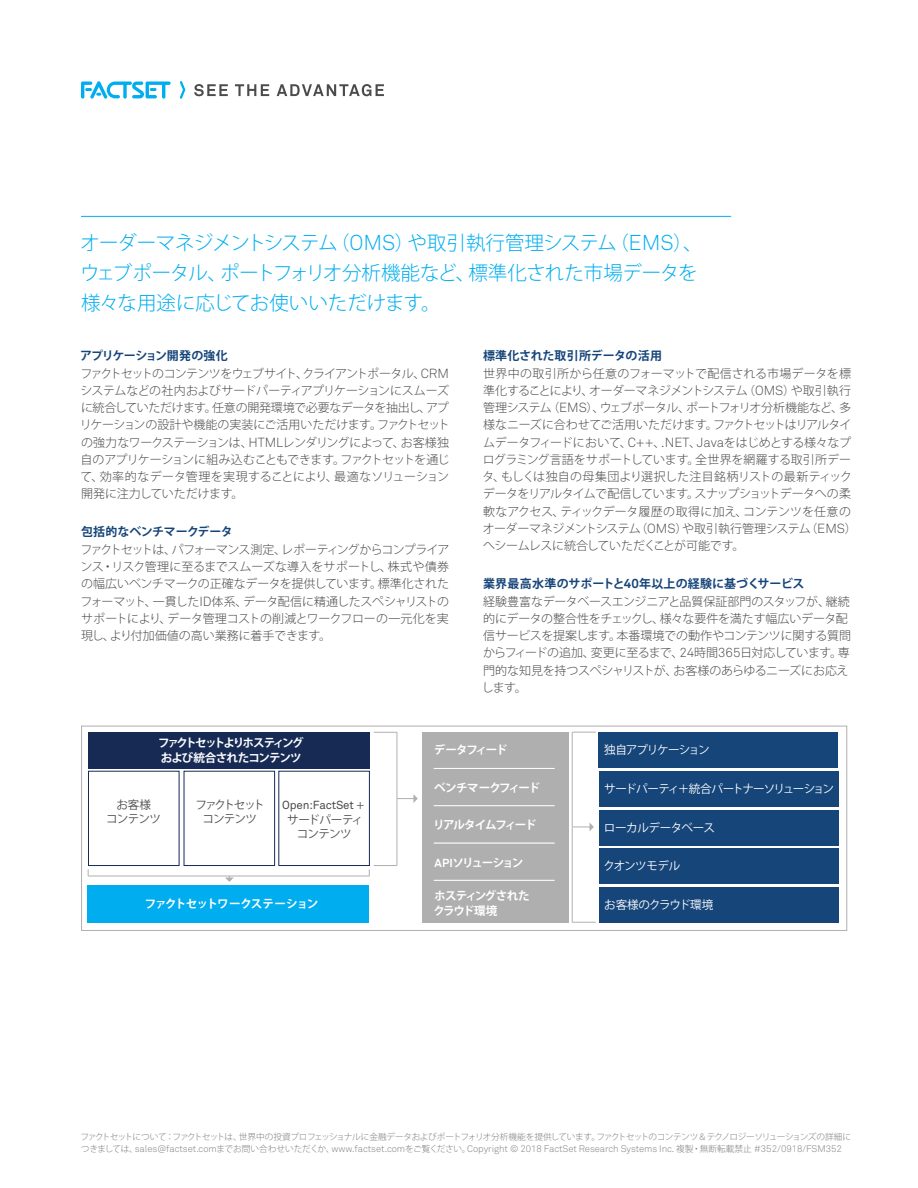
<style>
.page{position:relative;width:918px;height:1188px;background:#fff}
.page>*{position:absolute;margin:0;border:0;box-sizing:border-box;transform-origin:0 0}
.t1{font:300 19.5px/30px "Koz Go Pro";letter-spacing:-.03em;color:#00aeef}
.t2{font:300 12px/17.2px "Koz Go Pro";letter-spacing:-.03em;color:#4b4a4b}
.t3{font:700 12px "Koz Go Pro";letter-spacing:-.005em;color:#16457a}
.t4{font:700 11.55px/14.4px "Koz Go Pro";letter-spacing:-.105em;color:#fff}
.t5{font:11.55px "Koz Go Pro";letter-spacing:-.085em;color:#fff}
.t6{font:11.55px/14.4px "Koz Go Pro";letter-spacing:-.055em;color:#4b4b4b;text-align:center}
.t7{font:700 11.55px "Koz Go Pro";letter-spacing:-.065em;color:#fff}
.t8{font:700 11.55px/14.4px "Koz Go Pro";letter-spacing:-.07em;color:#fff}
.t9{font:11.55px "Akkurat Pro";letter-spacing:-.01em;color:#4b4b4b}
.t10{font:11.55px/14.4px "Koz Go Pro";letter-spacing:-.08em;color:#4b4b4b;text-align:center}
.t11{font:11.55px "Koz Go Pro";letter-spacing:-.1em;color:#fff}
.t12{font:11.55px "Koz Go Pro";letter-spacing:-.04em;color:#fff}
.t13{font:11.55px "Koz Go Pro";letter-spacing:-.03em;color:#fff}
.t14{font:700 11.55px "Koz Go Pro";letter-spacing:-.08em;color:#fff}
.t15{font:700 11.55px "Koz Go Pro";letter-spacing:-.16em;color:#fff}
.t16{font:11.55px "Koz Go Pro";letter-spacing:-.06em;color:#fff}
.t17{font:700 11.55px "Koz Go Pro";letter-spacing:-.125em;color:#fff}
.t18{font:9.45px "Akkurat Light Pro";letter-spacing:-.005em;color:#837e7f}
.t19{font:300 8.7px "Koz Go Pro";letter-spacing:-.07em;color:#837e7f}
.s1{font-family:"Akkurat Light Pro";font-weight:400;font-size:21.3px}
.s2{font-weight:700;color:#16457a}
.s3{font-family:"Akkurat Light Pro";font-weight:400;font-size:13.05px}
.s4{font-family:"Akkurat Pro";font-weight:700;font-size:13.05px;color:#16457a}
.s5{font-family:"Akkurat Pro"}
.s6{font-family:"Koz Go Pro"}
.s7{font-family:"Koz Go Pro";font-weight:300;font-size:8.7px}
</style>
<div class="page">
<svg style="left:194px;top:84px;width:34px;height:12px"></svg>
<svg style="left:235px;top:84px;width:34px;height:12px"></svg>
<svg style="left:277px;top:84px;width:107px;height:12px"></svg>
<svg style="left:81px;top:81px;width:90px;height:18px"></svg>
<svg style="left:180px;top:81px;width:5px;height:18px"></svg>
<hr style="left:81px;top:216px;width:650px;height:1px;background:#00aeef">
<div style="left:422px;top:732px;width:147px;height:191px;background:#afafaf"></div>
<div style="left:88px;top:732px;width:282px;height:36px;background:#162a54"></div>
<div style="left:599px;top:732px;width:239px;height:35px;background:#16457a"></div>
<div style="left:599px;top:771px;width:239px;height:35px;background:#16457a"></div>
<div style="left:599px;top:810px;width:240px;height:35px;background:#16457a"></div>
<div style="left:599px;top:849px;width:239px;height:35px;background:#16457a"></div>
<div style="left:599px;top:888px;width:239px;height:35px;background:#16457a"></div>
<hr style="left:397px;top:732px;width:1px;height:134px;background:#b1afb0">
<svg style="left:397px;top:794px;width:21px;height:9px"></svg>
<svg style="left:374px;top:732px;width:23px;height:1px"></svg>
<div style="left:88px;top:771px;width:92px;height:95px;border:1px solid #162a54"></div>
<div style="left:184px;top:771px;width:91px;height:95px;border:1px solid #162a54"></div>
<div style="left:278px;top:771px;width:92px;height:95px;border:1px solid #162a54"></div>
<svg style="left:573px;top:823px;width:21px;height:8px"></svg>
<hr style="left:572px;top:732px;width:1px;height:190px;background:#b1afb0">
<svg style="left:572px;top:922px;width:24px;height:1px"></svg>
<svg style="left:572px;top:732px;width:24px;height:1px"></svg>
<hr style="left:434px;top:843px;width:121px;height:1px;background:#fff">
<div style="left:88px;top:886px;width:281px;height:37px;background:#00aeef"></div>
<hr style="left:88px;top:876px;width:282px;height:1px;background:#b1afb0">
<svg style="left:225px;top:876px;width:9px;height:6px"></svg>
<svg style="left:369px;top:865px;width:28px;height:11px"></svg>
<hr style="left:434px;top:880px;width:121px;height:1px;background:#fff">
<div style="left:81px;top:726px;width:766px;height:205px;border:1px solid #b1afb0"></div>
<hr style="left:434px;top:805px;width:121px;height:1px;background:#fff">
<hr style="left:434px;top:768px;width:121px;height:1px;background:#fff">
<h1 class="t1" style="left:80px;top:228px;width:624px">オーダーマネジメントシステム（<span class="s1">OMS</span>）や取引執行管理システム（<span class="s1">EMS</span>）、ウェブポータル、ポートフォリオ分析機能など、標準化された市場データを様々な用途に応じてお使いいただけます。</h1>
<p class="t2" style="left:80px;top:347px;width:371px"><span class="s2">アプリケーション開発の強化<br></span>ファクトセットのコンテンツをウェブサイト、クライアントポータル、<span class="s3">CRM</span>システムなどの社内およびサードパーティアプリケーションにスムーズに統合していただけます。任意の開発環境で必要なデータを抽出し、アプリケーションの設計や機能の実装にご活用いただけます。ファクトセットの強力なワークステーションは、<span class="s3">HTML</span>レンダリングによって、お客様独自のアプリケーションに組み込むこともできます。ファクトセットを通じて、効率的なデータ管理を実現することにより、最適なソリューション開発に注力していただけます。</p>
<p class="t3" style="left:81px;top:524px;width:153px">包括的なベンチマークデータ</p>
<p class="t2" style="left:80px;top:541px;width:371px;text-align:justify">ファクトセットは、パフォーマンス測定、レポーティングからコンプライアンス・リスク管理に至るまでスムーズな導入をサポートし、株式や債券の幅広いベンチマークの正確なデータを提供しています。標準化されたフォーマット、一貫した<span class="s3">ID</span>体系、データ配信に精通したスペシャリストのサポートにより、データ管理コストの削減とワークフローの一元化を実現し、より付加価値の高い業務に着手できます。</p>
<p class="t3" style="left:483px;top:348px;width:181px">標準化された取引所データの活用</p>
<p class="t2" style="left:482px;top:365px;width:376px">世界中の取引所から任意のフォーマットで配信される市場データを標準化することにより、オーダーマネジメントシステム（<span class="s3">OMS</span>）や取引執行管理システム（<span class="s3">EMS</span>）、ウェブポータル、ポートフォリオ分析機能など、多様なニーズに合わせてご活用いただけます。ファクトセットはリアルタイムデータフィードにおいて、<span class="s3">C++</span>、<span class="s3">.NET</span>、<span class="s3">Java</span>をはじめとする様々なプログラミング言語をサポートしています。全世界を網羅する取引所データ、もしくは独自の母集団より選択した注目銘柄リストの最新ティックデータをリアルタイムで配信しています。スナップショットデータへの柔軟なアクセス、ティックデータ履歴の取得に加え、コンテンツを任意のオーダーマネジメントシステム（<span class="s3">OMS</span>）や取引執行管理システム（<span class="s3">EMS</span>）へシームレスに統合していただくことが可能です。</p>
<p class="t2" style="left:482px;top:575px;width:371px"><span class="s2">業界最高水準のサポートと</span><span class="s4">40</span><span class="s2">年以上の経験に基づくサービス<br></span>経験豊富なデータベースエンジニアと品質保証部門のスタッフが、継続的にデータの整合性をチェックし、様々な要件を満たす幅広いデータ配信サービスを提案します。本番環境での動作やコンテンツに関する質問からフィードの追加、変更に至るまで、<span class="s3">24</span>時間<span class="s3">365</span>日対応しています。専門的な知見を持つスペシャリストが、お客様のあらゆるニーズにお応えします。</p>
<p class="t4" style="left:158px;top:737px;width:147px">ファクトセットよりホスティングおよび統合されたコンテンツ</p>
<p class="t11" style="left:604px;top:742px;width:107px">独自アプリケーション</p>
<p class="t5" style="left:604px;top:781px;width:231px">サードパーティ＋統合パートナーソリューション</p>
<p class="t12" style="left:604px;top:820px;width:113px">ローカルデータベース</p>
<p class="t16" style="left:603px;top:859px;width:79px">クオンツモデル</p>
<p class="t13" style="left:604px;top:898px;width:111px">お客様のクラウド環境</p>
<p class="t17" style="left:434px;top:742px;width:75px">データフィード</p>
<p class="t14" style="left:434px;top:780px;width:107px">ベンチマークフィード</p>
<p class="t4" style="left:433px;top:819px;width:105px">リアルタイムフィード</p>
<p class="t15" style="left:434px;top:855px;width:90px"><span class="s5">API</span>ソリューション</p>
<p class="t8" style="left:433px;top:889px;width:98px">ホスティングされたクラウド環境</p>
<p class="t6" style="left:106px;top:798px;width:56px">お客様<br>コンテンツ</p>
<p class="t10" style="left:195px;top:798px;width:71px">ファクトセットコンテンツ</p>
<p class="t9" style="left:282px;top:799px;width:84px">Open:FactSet <span class="s6">+</span></p>
<p class="t6" style="left:287px;top:813px;width:78px">サードパーティコンテンツ</p>
<p class="t7" style="left:145px;top:896px;width:175px">ファクトセットワークステーション</p>
<p class="t19" style="left:81px;top:1131px;width:772px">ファクトセットについて：ファクトセットは、世界中の投資プロフェッショナルに金融データおよびポートフォリオ分析機能を提供しています。ファクトセットのコンテンツ＆テクノロジーソリューションズの詳細に</p>
<p class="t18" style="left:81px;top:1143px;width:762px"><span class="s7">つきましては、</span>sales@factset.com<span class="s7">までお問い合わせいただくか、</span>www.factset.com<span class="s7">をご覧ください。</span>Copyright © 2018 FactSet Research Systems Inc. <span class="s7">複製・無断転載禁止</span> #352/0918/FSM352</p>
</div>
